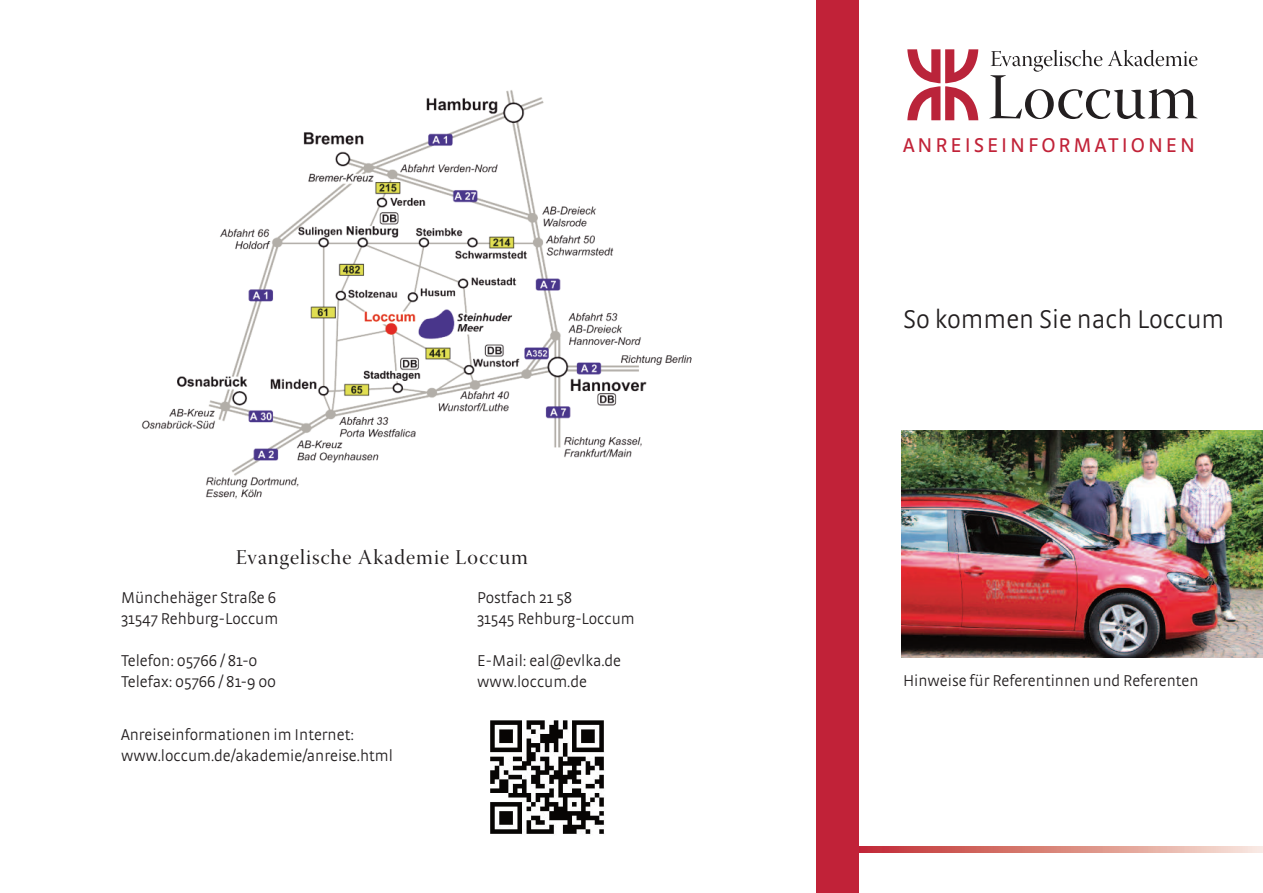
<style>
.page{position:relative;width:1263px;height:893px;background:#fff}
.page>*{position:absolute;margin:0;border:0;box-sizing:border-box;transform-origin:0 0}
.t1{font:300 27px "Strada";color:#231f20}
.t2{font:21px "Warnock Pro Disp";letter-spacing:.045em;color:#231f20}
.t3{font:21px "Strada";letter-spacing:.14em;color:#c12238}
.t4{font:300 16.5px/21px "Strada";color:#231f20}
</style>
<div class="page">
<div style="left:816px;top:0;width:43px;height:893px;background:#c12238"></div>
<svg style="left:989px;top:50px;width:208px;height:69px"></svg>
<svg style="left:907px;top:49px;width:71px;height:71px"></svg>
<svg style="left:859px;top:846px;width:404px;height:7px;background:#db8882"></svg>
<img style="left:142px;top:90px;width:550px;height:409px">
<img style="left:901px;top:430px;width:362px;height:228px">
<img style="left:490px;top:720px;width:115px;height:114px">
<p class="t2" style="left:236px;top:549px;width:294px">Evangelische Akademie Loccum</p>
<p class="t4" style="left:121px;top:589px;width:159px">Münchehäger Straße 6<br>31547 Rehburg-Loccum</p>
<p class="t4" style="left:121px;top:652px;width:157px">Telefon: 05766 / 81-0<br>Telefax: 05766 / 81-9 00</p>
<p class="t4" style="left:121px;top:725px;width:273px">Anreiseinformationen im Internet: www.loccum.de/akademie/anreise.html</p>
<p class="t4" style="left:477px;top:589px;width:159px">Postfach 21 58<br>31545 Rehburg-Loccum</p>
<p class="t4" style="left:477px;top:652px;width:145px">E-Mail: eal@evlka.de www.loccum.de</p>
<p class="t3" style="left:903px;top:137px;width:293px">ANREISEINFORMATIONEN</p>
<h1 class="t1" style="left:903px;top:309px;width:323px">So kommen Sie nach Loccum</h1>
<p class="t4" style="left:903px;top:671px;width:297px">Hinweise für Referentinnen und Referenten</p>
</div>
